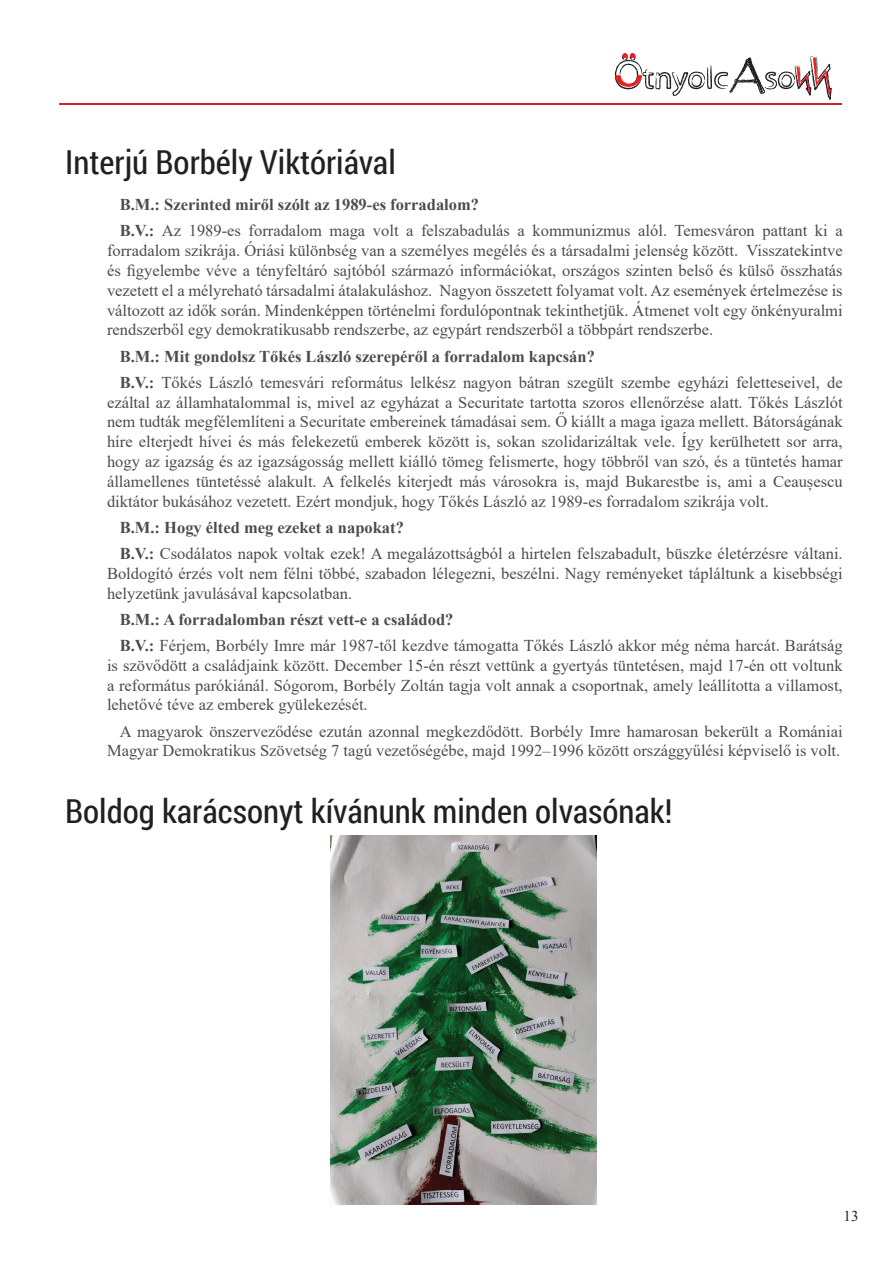
<style>
.page{position:relative;width:893px;height:1263px;background:#fff}
.page>*{position:absolute;margin:0;border:0;box-sizing:border-box;transform-origin:0 0}
.t1{font:33px "Roboto Condensed";color:#231f20}
.t2{font:16.5px/19.8px "Times New Roman";color:#4b4c4d}
.t3{font:15px "Times New Roman";color:#231f20}
.s1{font-weight:700}
</style>
<div class="page">
<svg style="left:615px;top:53px;width:217px;height:47px"></svg>
<hr style="left:60px;top:103px;width:782px;height:2px;background:#d1232a">
<img style="left:330px;top:836px;width:266px;height:369px">
<h1 class="t1" style="left:65px;top:140px;width:332px">Interjú Borbély Viktóriával</h1>
<p class="t2" style="left:120px;top:191px;width:724px;line-height:26.2px"><span class="s1">B.M.: Szerinted miről szólt az 1989-es forradalom?<br>B.V.:</span> Az 1989-es forradalom maga volt a felszabadulás a kommunizmus alól. Temesváron pattant ki a</p>
<p class="t2" style="left:107px;top:240px;width:737px;text-align:justify">forradalom szikrája. Óriási különbség van a személyes megélés és a társadalmi jelenség között. Visszatekintve és figyelembe véve a tényfeltáró sajtóból származó információkat, országos szinten belső és külső összhatás vezetett el a mélyreható társadalmi átalakuláshoz. Nagyon összetett folyamat volt. Az események értelmezése is változott az idők során. Mindenképpen történelmi fordulópontnak tekinthetjük. Átmenet volt egy önkényuralmi rendszerből egy demokratikusabb rendszerbe, az egypárt rendszerből a többpárt rendszerbe.</p>
<p class="t2" style="left:120px;top:342px;width:724px;line-height:26.2px"><span class="s1">B.M.: Mit gondolsz Tőkés László szerepéről a forradalom kapcsán?<br>B.V.:</span> Tőkés László temesvári református lelkész nagyon bátran szegült szembe egyházi feletteseivel, de</p>
<p class="t2" style="left:107px;top:392px;width:737px;text-align:justify">ezáltal az államhatalommal is, mivel az egyházat a Securitate tartotta szoros ellenőrzése alatt. Tőkés Lászlót nem tudták megfélemlíteni a Securitate embereinek támadásai sem. Ő kiállt a maga igaza mellett. Bátorságának híre elterjedt hívei és más felekezetű emberek között is, sokan szolidarizáltak vele. Így kerülhetett sor arra, hogy az igazság és az igazságosság mellett kiálló tömeg felismerte, hogy többről van szó, és a tüntetés hamar államellenes tüntetéssé alakult. A felkelés kiterjedt más városokra is, majd Bukarestbe is, ami a Ceaușescu diktátor bukásához vezetett. Ezért mondjuk, hogy Tőkés László az 1989-es forradalom szikrája volt.</p>
<p class="t2" style="left:120px;top:513px;width:724px;line-height:26.2px"><span class="s1">B.M.: Hogy élted meg ezeket a napokat?<br>B.V.:</span> Csodálatos napok voltak ezek! A megalázottságból a hirtelen felszabadult, büszke életérzésre váltani.</p>
<p class="t2" style="left:107px;top:563px;width:737px">Boldogító érzés volt nem félni többé, szabadon lélegezni, beszélni. Nagy reményeket tápláltunk a kisebbségi helyzetünk javulásával kapcsolatban.</p>
<p class="t2" style="left:120px;top:605px;width:724px;line-height:26.2px"><span class="s1">B.M.: A forradalomban részt vett-e a családod?<br>B.V.:</span> Férjem, Borbély Imre már 1987-től kezdve támogatta Tőkés László akkor még néma harcát. Barátság</p>
<p class="t2" style="left:107px;top:655px;width:737px;text-align:justify">is szövődött a családjaink között. December 15-én részt vettünk a gyertyás tüntetésen, majd 17-én ott voltunk a református parókiánál. Sógorom, Borbély Zoltán tagja volt annak a csoportnak, amely leállította a villamost, lehetővé téve az emberek gyülekezését.</p>
<p class="t2" style="left:107px;top:720px;width:737px;text-align:right">A magyarok önszerveződése ezután azonnal megkezdődött. Borbély Imre hamarosan bekerült a Romániai<br>Magyar Demokratikus Szövetség 7 tagú vezetőségébe, majd 1992–1996 között országgyűlési képviselő is volt.</p>
<h1 class="t1" style="left:65px;top:789px;width:609px">Boldog karácsonyt kívánunk minden olvasónak!</h1>
<p class="t3" style="left:843px;top:1206px;width:16px">13</p>
</div>
